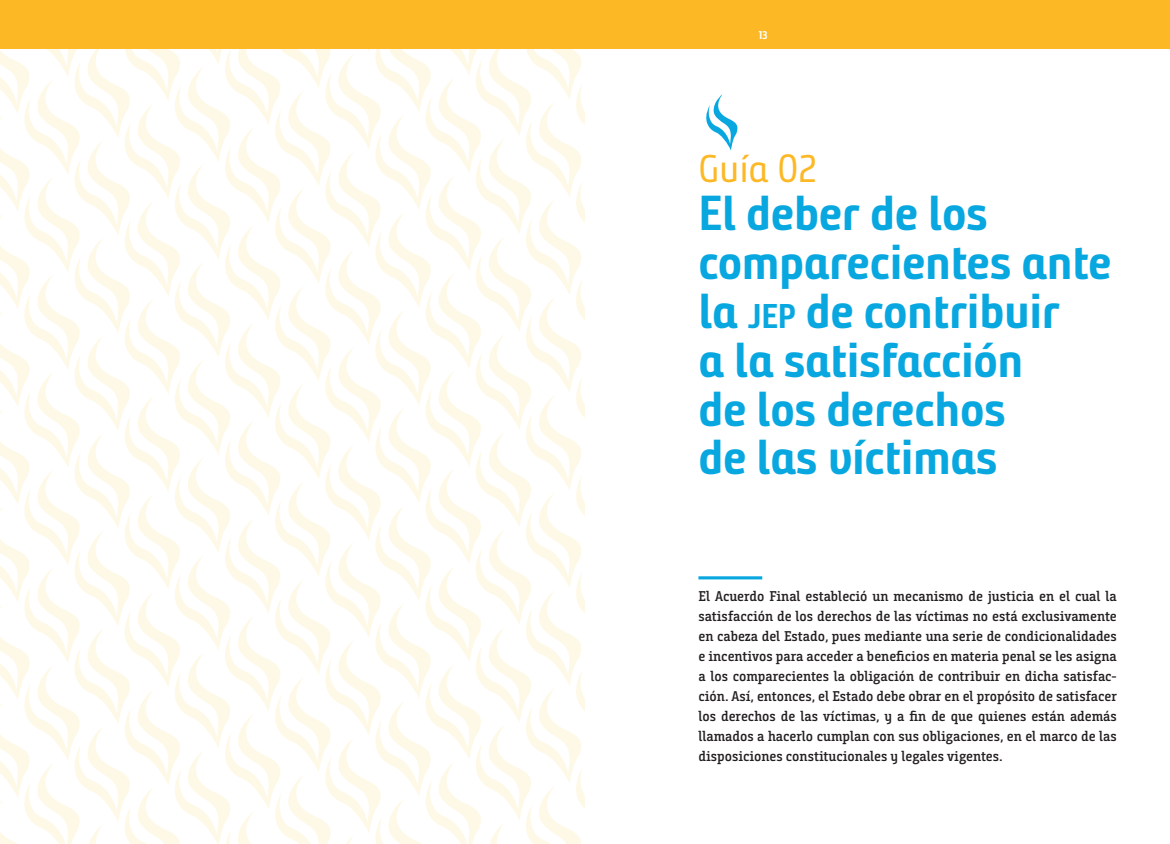
<style>
.page{position:relative;width:1170px;height:844px;background:#fff}
.page>*{position:absolute;margin:0;border:0;box-sizing:border-box;transform-origin:0 0}
.t1{font:48.75px/48.8px "Bunday Clean Bold Up";letter-spacing:-.01em;color:#08a7e0}
.guia_t0{font:38.75px "Bunday Clean Regular Up";color:#fcb825}
.texto_intro{font:600 14.12px/20px "Bunday Slab";color:#231f20;text-align:justify}
.None-2{font:700 11.25px "Bunday Clean";color:#fff}
.s1{font-size:34.12px}
</style>
<div class="page">
<div style="left:585px;top:0;width:584px;height:48px;background:#fcb825"></div>
<svg style="left:0;top:48px;width:585px;height:795px"></svg>
<div style="left:0;top:0;width:599px;height:48px;background:#fcb825"></div>
<hr style="left:698px;top:576px;width:64px;height:3px;background:#08a7e0">
<svg style="left:706px;top:94px;width:32px;height:57px"></svg>
<p class="None-2" style="left:758px;top:27px;width:10px">13</p>
<p class="guia_t0" style="left:698px;top:143px;width:120px">Guía 02</p>
<p class="t1" style="left:698px;top:188px;width:415px">El deber de los comparecientes ante la <span class="s1">jep</span> de contribuir<br>a la satisfacción<br>de los derechos<br>de las víctimas</p>
<p class="texto_intro" style="left:698px;top:585px;width:420px">El Acuerdo Final estableció un mecanismo de justicia en el cual la satisfacción de los derechos de las víctimas no está exclusivamente en cabeza del Estado, pues mediante una serie de condicionalidades e incentivos para acceder a beneficios en materia penal se les asigna a los comparecientes la obligación de contribuir en dicha satisfac&shy;ción. Así, entonces, el Estado debe obrar en el propósito de satisfacer los derechos de las víctimas, y a fin de que quienes están además llamados a hacerlo cumplan con sus obligaciones, en el marco de las disposiciones constitucionales y legales vigentes.</p>
</div>
